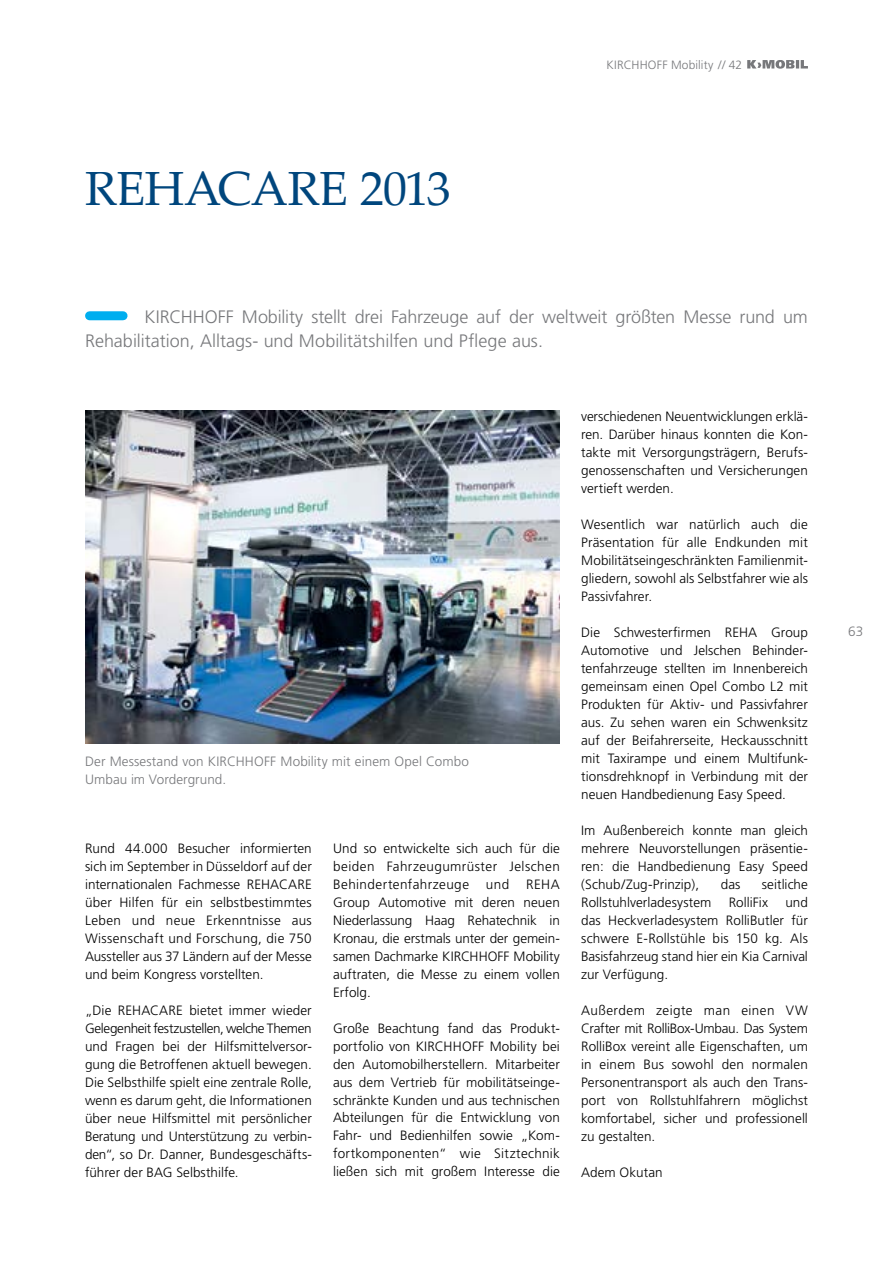
<style>
.page{position:relative;width:893px;height:1263px;background:#fff}
.page>*{position:absolute;margin:0;border:0;box-sizing:border-box;transform-origin:0 0}
.t1{font:48px "Palatino Linotype";letter-spacing:-.02em;color:#00467d}
.t2{font:300 18px/24px "Frutiger";letter-spacing:-.005em;color:#77787b}
.t3{font:300 13.5px/18px "Frutiger";letter-spacing:.005em;color:#000;text-align:justify}
.t4{font:300 13.5px/18px "Frutiger";letter-spacing:.005em;color:#77787b}
.t5{font:300 12px "Frutiger";letter-spacing:.015em;color:#77787b}
</style>
<div class="page">
<svg style="left:747px;top:60px;width:61px;height:9px"></svg>
<img style="left:85px;top:410px;width:475px;height:333px">
<div style="left:90px;top:311px;width:33px;height:9px;background:#00aeef"></div>
<h1 class="t1" style="left:85px;top:155px;width:367px">REHACARE 2013</h1>
<p class="t5" style="left:606px;top:58px;width:137px">KIRCHHOFF Mobility // 42</p>
<h2 class="t2" style="left:85px;top:305px;width:724px;text-indent:60px">KIRCHHOFF Mobility stellt drei Fahrzeuge auf der weltweit größten Messe rund um<br>Rehabilitation, Alltags- und Mobilitätshilfen und Pflege aus.</h2>
<p class="t4" style="left:85px;top:753px;width:385px">Der Messestand von KIRCHHOFF Mobility mit einem Opel Combo<br>Umbau im Vordergrund.</p>
<p class="t3" style="left:85px;top:839px;width:228px">Rund 44.000 Besucher informierten sich im September in Düsseldorf auf der internationalen Fachmesse REHACARE über Hilfen für ein selbstbestimmtes Leben und neue Erkenntnisse aus Wissenschaft und Forschung, die 750<br>Aussteller aus 37 Ländern auf der Messe und beim Kongress vorstellten.</p>
<p class="t3" style="left:85px;top:1001px;width:228px">„Die REHACARE bietet immer wieder Gelegenheit festzustellen, welche Themen und Fragen bei der Hilfsmittelversor&shy;gung die Betroffenen aktuell bewegen.<br>Die Selbsthilfe spielt eine zentrale Rolle, wenn es darum geht, die Informationen über neue Hilfsmittel mit persönlicher Beratung und Unterstützung zu verbin&shy;den“, so Dr. Danner, Bundesgeschäfts&shy;führer der BAG Selbsthilfe.</p>
<p class="t3" style="left:333px;top:839px;width:228px">Und so entwickelte sich auch für die beiden Fahrzeugumrüster Jelschen Behindertenfahrzeuge und REHA Group Automotive mit deren neuen Niederlassung Haag Rehatechnik in Kronau, die erstmals unter der gemein&shy;samen Dachmarke KIRCHHOFF Mobility auftraten, die Messe zu einem vollen Erfolg.</p>
<p class="t3" style="left:333px;top:1019px;width:228px">Große Beachtung fand das Produkt&shy;portfolio von KIRCHHOFF Mobility bei den Automobilherstellern. Mitarbeiter aus dem Vertrieb für mobilitätseinge&shy;schränkte Kunden und aus technischen Abteilungen für die Entwicklung von Fahr- und Bedienhilfen sowie „Kom&shy;fortkomponenten“ wie Sitztechnik ließen sich mit großem Interesse die</p>
<p class="t3" style="left:581px;top:407px;width:228px">verschiedenen Neuentwicklungen erklä&shy;ren. Darüber hinaus konnten die Kon&shy;takte mit Versorgungsträgern, Berufs&shy;genossenschaften und Versicherungen vertieft werden.</p>
<p class="t3" style="left:581px;top:515px;width:228px">Wesentlich war natürlich auch die Präsentation für alle Endkunden mit Mobilitätseingeschränkten Familienmit&shy;gliedern, sowohl als Selbstfahrer wie als Passivfahrer.</p>
<p class="t3" style="left:581px;top:623px;width:228px">Die Schwesterfirmen REHA Group Automotive und Jelschen Behinder&shy;tenfahrzeuge stellten im Innenbereich gemeinsam einen Opel Combo L2 mit Produkten für Aktiv- und Passivfahrer aus. Zu sehen waren ein Schwenksitz auf der Beifahrerseite, Heckausschnitt mit Taxirampe und einem Multifunk&shy;tionsdrehknopf in Verbindung mit der neuen Handbedienung Easy Speed.</p>
<p class="t3" style="left:581px;top:821px;width:228px">Im Außenbereich konnte man gleich mehrere Neuvorstellungen präsentie&shy;ren: die Handbedienung Easy Speed (Schub/Zug-Prinzip),</p>
<p class="t3" style="left:721px;top:875px;width:21px">das</p>
<p class="t3" style="left:762px;top:875px;width:48px">seitliche</p>
<p class="t3" style="left:581px;top:893px;width:228px;text-indent:204px">und das Heckverladesystem RolliButler für schwere E-Rollstühle bis 150 kg. Als Basisfahrzeug stand hier ein Kia Carnival zur Verfügung.</p>
<p class="t3" style="left:581px;top:1001px;width:228px">Außerdem zeigte man einen VW Crafter mit RolliBox-Umbau. Das System RolliBox vereint alle Eigenschaften, um in einem Bus sowohl den normalen Personentransport als auch den Trans&shy;port von Rollstuhlfahrern möglichst komfortabel, sicher und professionell zu gestalten.</p>
<p class="t3" style="left:581px;top:1163px;width:83px">Adem Okutan</p>
<p class="t3" style="left:581px;top:893px;width:132px">Rollstuhlverladesystem</p>
<p class="t3" style="left:729px;top:893px;width:41px">RolliFix</p>
<p class="t4" style="left:848px;top:622px;width:17px">63</p>
</div>
